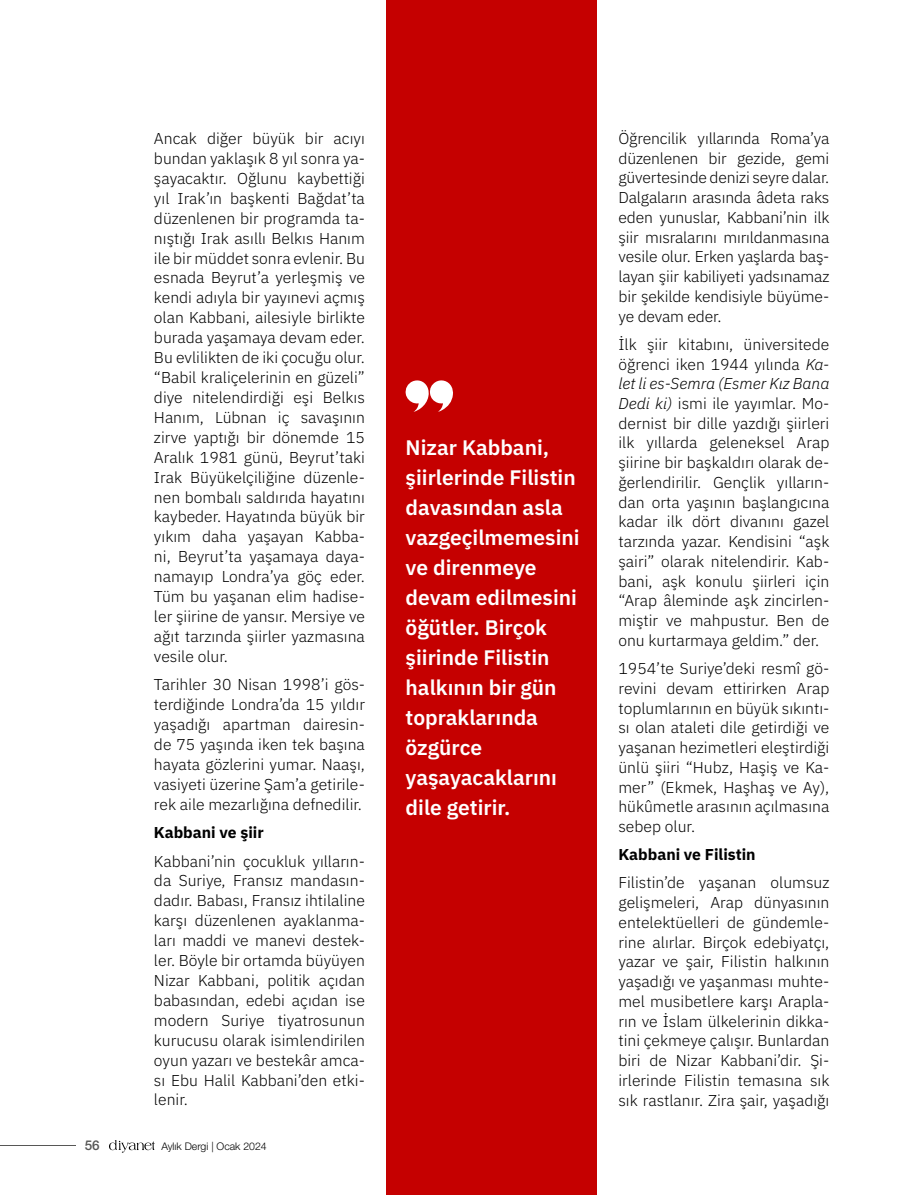
<style>
.page{position:relative;width:906px;height:1195px;background:#fff}
.page>*{position:absolute;margin:0;border:0;box-sizing:border-box;transform-origin:0 0}
.t1{font:600 21px/30px "IBM Plex Sans";color:#fff}
.t2{font:300 15.75px/20px "IBM Plex Sans";color:#000;text-align:justify}
.t3{font:700 15.75px "IBM Plex Sans";color:#000}
.t4{font:500 13.5px "Helvetica Neue LT Pro";color:#575756}
.t5{font:300 10.5px "Helvetica Neue LT Pro";color:#000}
.s1{font-style:italic}
</style>
<div class="page">
<div style="left:386px;top:0;width:211px;height:1195px;background:#c50000"></div>
<svg style="left:405px;top:380px;width:48px;height:32px"></svg>
<hr style="left:0;top:1145px;width:75px;height:1px;background:#575756">
<svg style="left:109px;top:1140px;width:46px;height:13px"></svg>
<p class="t2" style="left:154px;top:127px;width:212px">Ancak diğer büyük bir acıyı bundan yaklaşık 8 yıl sonra ya&shy;şayacaktır. Oğlunu kaybettiği yıl Irak’ın başkenti Bağdat’ta düzenlenen bir programda ta&shy;nıştığı Irak asıllı Belkıs Hanım ile bir müddet sonra evlenir. Bu esnada Beyrut’a yerleşmiş ve kendi adıyla bir yayınevi açmış olan Kabbani, ailesiyle birlikte burada yaşamaya devam eder.<br>Bu evlilikten de iki çocuğu olur. “Babil kraliçelerinin en güzeli” diye nitelendirdiği eşi Belkıs Hanım, Lübnan iç savaşının zirve yaptığı bir dönemde 15<br>Aralık 1981 günü, Beyrut’taki Irak Büyükelçiliğine düzenle&shy;nen bombalı saldırıda hayatını kaybeder. Hayatında büyük bir yıkım daha yaşayan Kabba&shy;ni, Beyrut’ta yaşamaya daya&shy;namayıp Londra’ya göç eder.<br>Tüm bu yaşanan elim hadise&shy;ler şiirine de yansır. Mersiye ve ağıt tarzında şiirler yazmasına vesile olur.</p>
<p class="t2" style="left:154px;top:673px;width:212px">Tarihler 30 Nisan 1998’i gös&shy;terdiğinde Londra’da 15 yıldır yaşadığı apartman dairesin&shy;de 75 yaşında iken tek başına hayata gözlerini yumar. Naaşı, vasiyeti üzerine Şam’a getirile&shy;rek aile mezarlığına defnedilir.</p>
<p class="t3" style="left:154px;top:820px;width:111px">Kabbani ve şiir</p>
<p class="t2" style="left:154px;top:850px;width:212px">Kabbani’nin çocukluk yılların&shy;da Suriye, Fransız mandasın&shy;dadır. Babası, Fransız ihtilaline karşı düzenlenen ayaklanma&shy;ları maddi ve manevi destek&shy;ler. Böyle bir ortamda büyüyen Nizar Kabbani, politik açıdan babasından, edebi açıdan ise modern Suriye tiyatrosunun kurucusu olarak isimlendirilen oyun yazarı ve bestekâr amca&shy;sı Ebu Halil Kabbani’den etki&shy;lenir.</p>
<p class="t4" style="left:85px;top:1137px;width:17px">56</p>
<p class="t5" style="left:161px;top:1139px;width:107px">Aylık Dergi | Ocak 2024</p>
<h1 class="t1" style="left:405px;top:430px;width:176px">Nizar Kabbani, şiirlerinde Filistin davasından asla vazgeçilmemesini ve direnmeye devam edilmesini öğütler. Birçok şiirinde Filistin halkının bir gün topraklarında özgürce yaşayacaklarını dile getirir.</h1>
<p class="t2" style="left:618px;top:127px;width:212px">Öğrencilik yıllarında Roma’ya düzenlenen bir gezide, gemi güvertesinde denizi seyre dalar.<br>Dalgaların arasında âdeta raks eden yunuslar, Kabbani’nin ilk şiir mısralarını mırıldanmasına vesile olur. Erken yaşlarda baş&shy;layan şiir kabiliyeti yadsınamaz bir şekilde kendisiyle büyüme&shy;ye devam eder.</p>
<p class="t2" style="left:618px;top:333px;width:212px">İlk şiir kitabını, üniversitede öğrenci iken 1944 yılında <span class="s1">Ka&shy;let li es-Semra (Esmer Kız Bana Dedi ki)</span> ismi ile yayımlar. Mo&shy;dernist bir dille yazdığı şiirleri ilk yıllarda geleneksel Arap şiirine bir başkaldırı olarak de&shy;ğerlendirilir. Gençlik yılların&shy;dan orta yaşının başlangıcına kadar ilk dört divanını gazel tarzında yazar. Kendisini “aşk şairi” olarak nitelendirir. Kab&shy;bani, aşk konulu şiirleri için “Arap âleminde aşk zincirlen&shy;miştir ve mahpustur. Ben de onu kurtarmaya geldim.” der.</p>
<p class="t2" style="left:618px;top:657px;width:212px">1954’te Suriye’deki resmî gö&shy;revini devam ettirirken Arap toplumlarının en büyük sıkıntı&shy;sı olan ataleti dile getirdiği ve yaşanan hezimetleri eleştirdiği ünlü şiiri “Hubz, Haşiş ve Ka&shy;mer” (Ekmek, Haşhaş ve Ay), hükûmetle arasının açılmasına sebep olur.</p>
<p class="t3" style="left:618px;top:842px;width:139px">Kabbani ve Filistin</p>
<p class="t2" style="left:618px;top:872px;width:212px">Filistin’de yaşanan olumsuz gelişmeleri, Arap dünyasının entelektüelleri de gündemle&shy;rine alırlar. Birçok edebiyatçı, yazar ve şair, Filistin halkının yaşadığı ve yaşanması muhte&shy;mel musibetlere karşı Arapla&shy;rın ve İslam ülkelerinin dikka&shy;tini çekmeye çalışır. Bunlardan biri de Nizar Kabbani’dir. Şi&shy;irlerinde Filistin temasına sık sık rastlanır. Zira şair, yaşadığı</p>
</div>
